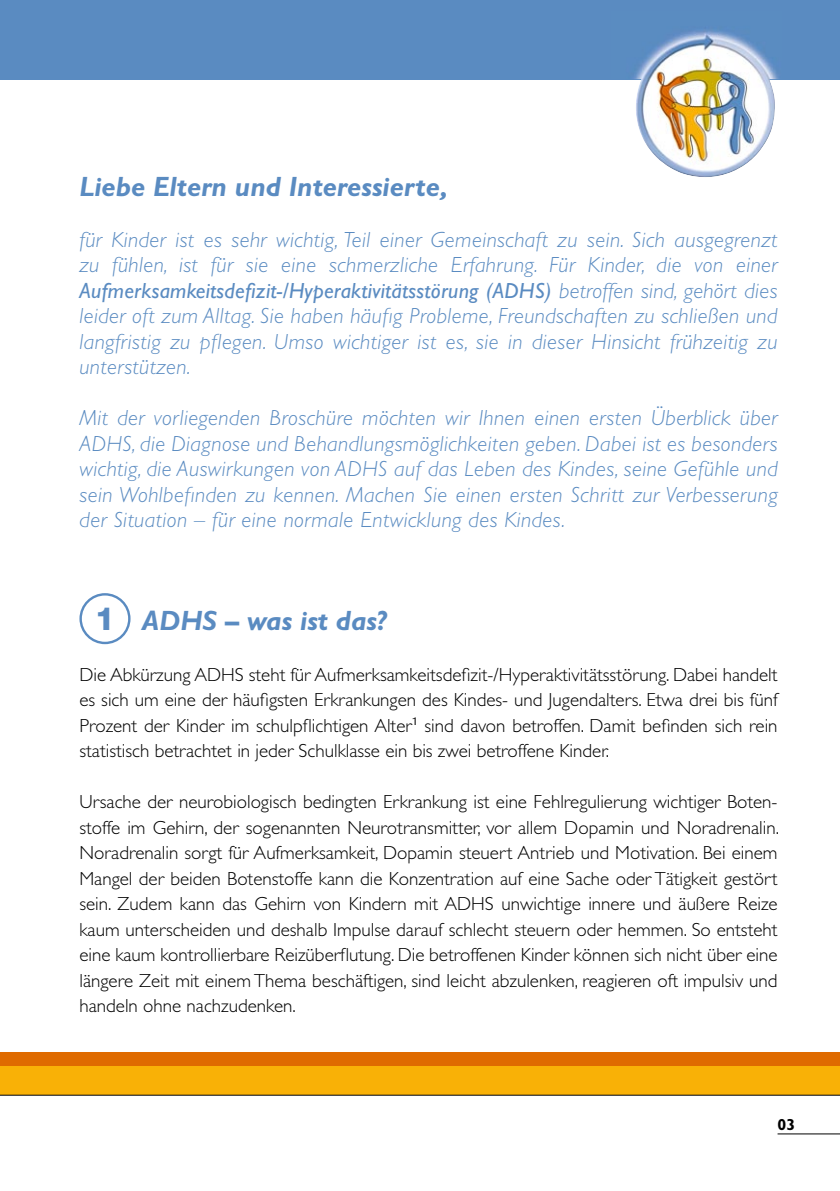
<style>
.page{position:relative;width:840px;height:1191px;background:#fff}
.page>*{position:absolute;margin:0;border:0;box-sizing:border-box;transform-origin:0 0}
.t1{font:italic 700 28px "Gill Sans";color:#5a8bc1}
.t2{font:italic 300 22px/25.6px "Gill Sans";letter-spacing:.02em;color:#5a8bc1;text-align:justify}
.t3{font:300 19px/25.6px "Gill Sans";color:#000;text-align:justify}
.t4{font:700 16px "Gill Sans";color:#000}
.s1{font-weight:400}
.s2{font-family:"Helvetica Neue";font-weight:800;font-style:normal;font-size:32px}
</style>
<div class="page">
<hr style="left:777px;top:1133px;width:62px;height:1px;background:#000">
<div style="left:79px;top:593px;width:51px;height:51px;border:2px solid #5a8bc1;border-radius:50%"></div>
<div style="left:0;top:1052px;width:839px;height:14px;background:#df6b00"></div>
<div style="left:0;top:1066px;width:839px;height:29px;background:#f9b106"></div>
<div style="left:0;top:0;width:839px;height:79px;background:#5a8bc1"></div>
<img style="left:610px;top:30px;width:171px;height:147px">
<hr style="left:0;top:1094px;width:839px;height:1px;background:#000">
<h1 class="t1" style="left:79px;top:170px;width:370px">Liebe Eltern und Interessierte,</h1>
<p class="t2" style="left:79px;top:227px;width:699px">für Kinder ist es sehr wichtig, Teil einer Gemeinschaft zu sein. Sich ausgegrenzt zu fühlen, ist für sie eine schmerzliche Erfahrung. Für Kinder, die von einer <span class="s1">Aufmerksamkeitsdefizit-/Hyperaktivitätsstörung (ADHS)</span> betroffen sind, gehört dies leider oft zum Alltag. Sie haben häufig Probleme, Freundschaften zu schließen und langfristig zu pflegen. Umso wichtiger ist es, sie in dieser Hinsicht frühzeitig zu unterstützen.</p>
<p class="t2" style="left:79px;top:405px;width:699px">Mit der vorliegenden Broschüre möchten wir Ihnen einen ersten Überblick über ADHS, die Diagnose und Behandlungsmöglichkeiten geben. Dabei ist es besonders wichtig, die Auswirkungen von ADHS auf das Leben des Kindes, seine Gefühle und sein Wohlbefinden zu kennen. Machen Sie einen ersten Schritt zur Verbesserung der Situation – für eine normale Entwicklung des Kindes.</p>
<h1 class="t1" style="left:95px;top:604px;width:292px"><span class="s2">1</span> ADHS – was ist das?</h1>
<p class="t3" style="left:79px;top:661px;width:699px">Die Abkürzung ADHS steht für Aufmerksamkeitsdefizit-/Hyperaktivitätsstörung. Dabei handelt es sich um eine der häufigsten Erkrankungen des Kindes- und Jugendalters. Etwa drei bis fünf Prozent der Kinder im schulpflichtigen Alter<sup>1</sup> sind davon betroffen. Damit befinden sich rein statistisch betrachtet in jeder Schulklasse ein bis zwei betroffene Kinder.</p>
<p class="t3" style="left:79px;top:789px;width:700px">Ursache der neurobiologisch bedingten Erkrankung ist eine Fehlregulierung wichtiger Boten&shy;stoffe im Gehirn, der sogenannten Neurotransmitter, vor allem Dopamin und Noradrenalin.<br>Noradrenalin sorgt für Aufmerksamkeit, Dopamin steuert Antrieb und Motivation. Bei einem Mangel der beiden Botenstoffe kann die Konzentration auf eine Sache oder Tätigkeit gestört sein. Zudem kann das Gehirn von Kindern mit ADHS unwichtige innere und äußere Reize kaum unterscheiden und deshalb Impulse darauf schlecht steuern oder hemmen. So entsteht eine kaum kontrollierbare Reizüberflutung. Die betroffenen Kinder können sich nicht über eine längere Zeit mit einem Thema beschäftigen, sind leicht abzulenken, reagieren oft impulsiv und handeln ohne nachzudenken.</p>
<p class="t4" style="left:777px;top:1115px;width:19px">03</p>
</div>
